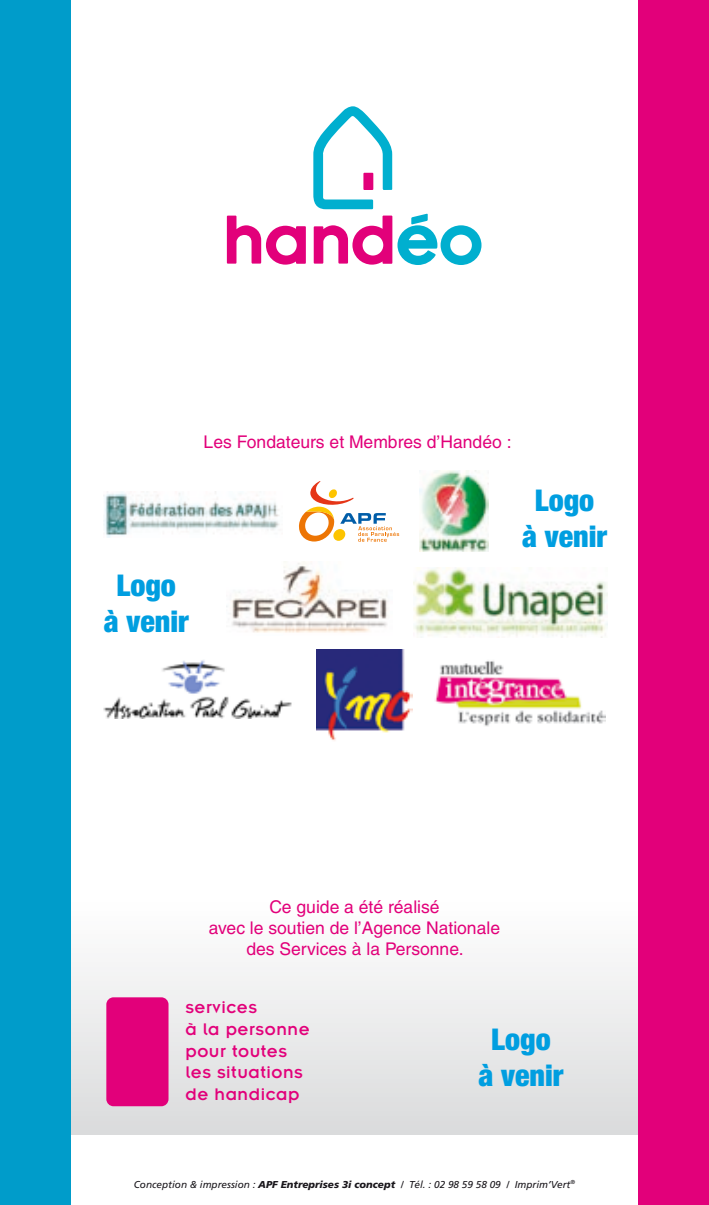
<style>
.page{position:relative;width:709px;height:1205px;background:#fff}
.page>*{position:absolute;margin:0;border:0;box-sizing:border-box;transform-origin:0 0}
.t1{font:900 condensed 30px/36px "Helvetica Neue";color:#009ee0;text-align:center}
.t2{font:18.5px/21.8px "Insignia";letter-spacing:.03em;color:#e2007a}
.t3{font:17.5px/21.2px "Helvetica";color:#e2007a;text-align:center}
.t4{font:italic 10px "Frutiger";color:#1a171c}
.s1{font-weight:900}
</style>
<div class="page">
<div style="left:0;top:895px;width:709px;height:239px;background:linear-gradient(to bottom,#fff,#dadbdc)"></div>
<div style="left:106px;top:997px;width:62px;height:109px;background:#e2007a;border-radius:7px"></div>
<svg style="left:299px;top:481px;width:100px;height:61px"></svg>
<img style="left:414px;top:568px;width:194px;height:69px">
<img style="left:316px;top:649px;width:96px;height:92px">
<img style="left:104px;top:491px;width:176px;height:46px">
<img style="left:419px;top:471px;width:69px;height:81px">
<img style="left:226px;top:562px;width:162px;height:71px">
<div style="left:638px;top:0;width:71px;height:1205px;background:#e2007a"></div>
<div style="left:0;top:0;width:71px;height:1205px;background:#009cca"></div>
<img style="left:103px;top:660px;width:189px;height:58px">
<img style="left:435px;top:661px;width:170px;height:66px">
<svg style="left:227px;top:216px;width:79px;height:49px"></svg>
<svg style="left:313px;top:106px;width:168px;height:159px"></svg>
<p class="t3" style="left:204px;top:431px;width:309px">Les Fondateurs et Membres d’Handéo :</p>
<h1 class="t1" style="left:104px;top:567px;width:87px">Logo<br>à venir</h1>
<h1 class="t1" style="left:522px;top:482px;width:87px">Logo<br>à venir</h1>
<p class="t3" style="left:209px;top:896px;width:293px">Ce guide a été réalisé<br>avec le soutien de l’Agence Nationale des Services à la Personne.</p>
<p class="t2" style="left:185px;top:996px;width:126px">services<br>à la personne pour toutes les situations de handicap</p>
<h1 class="t1" style="left:478px;top:1021px;width:87px">Logo<br>à venir</h1>
<p class="t4" style="left:134px;top:1178px;width:443px">Conception &amp; impression : <span class="s1">APF Entreprises 3i concept</span> / Tél. : 02 98 59 58 09 / Imprim’Vert<sup>®</sup></p>
</div>
